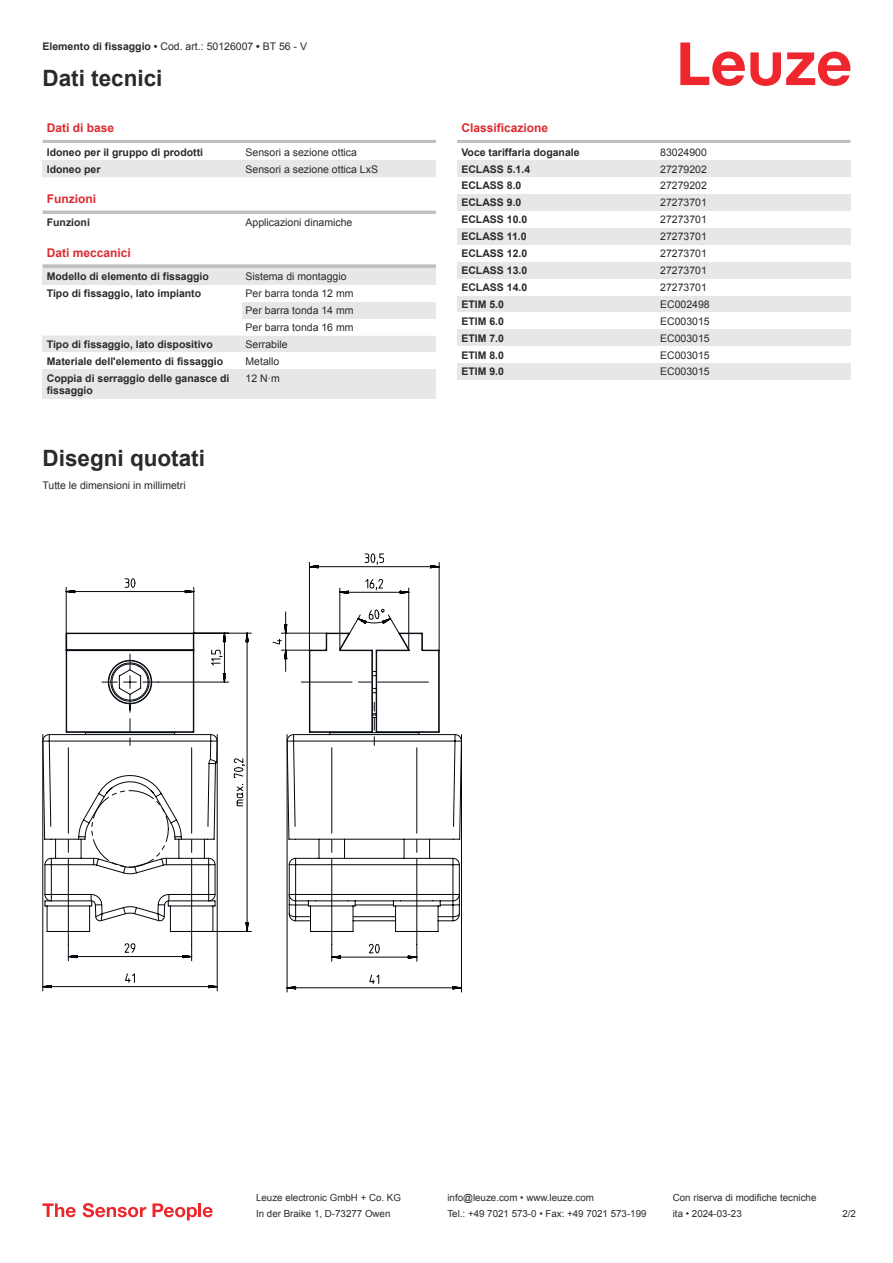
<style>
.page{position:relative;width:893px;height:1263px;background:#fff}
.page>*{position:absolute;margin:0;border:0;box-sizing:border-box;transform-origin:0 0}
.t1{font:700 22.5px "Arial";color:#2b292a}
.t2{font:700 12px "Arial";color:#db2a30}
.t3{font:10.5px/17px "Arial";color:#2b292a;text-align:justify}
.t4{font:700 10.5px/12.6px "Arial";color:#2b292a}
.t5{font:9.75px "Arial";color:#2b292a}
.s1{font-weight:700}
</style>
<div class="page">
<svg style="left:680px;top:43px;width:170px;height:43px"></svg>
<svg style="left:43px;top:335px;width:393px;height:64px;background:#e7e8ea"></svg>
<hr style="left:43px;top:140px;width:393px;height:3px;background:#bdbfc1">
<div style="left:43px;top:160px;width:199px;height:17px;background:#e6e7e9"></div>
<div style="left:242px;top:160px;width:194px;height:17px;background:#e6e7e9"></div>
<hr style="left:43px;top:211px;width:393px;height:3px;background:#bdbfc1">
<svg style="left:43px;top:264px;width:393px;height:4px;background:#c3c5c7"></svg>
<div style="left:43px;top:268px;width:199px;height:17px;background:#e6e7e9"></div>
<div style="left:242px;top:268px;width:194px;height:17px;background:#e6e7e9"></div>
<svg style="left:242px;top:335px;width:194px;height:1px"></svg>
<div style="left:242px;top:302px;width:194px;height:17px;background:#e6e7e9"></div>
<div style="left:43px;top:336px;width:199px;height:16px;background:#e6e7e9"></div>
<div style="left:242px;top:336px;width:194px;height:16px;background:#e6e7e9"></div>
<div style="left:43px;top:352px;width:199px;height:17px;background:#fff"></div>
<div style="left:242px;top:352px;width:194px;height:17px;background:#fff"></div>
<div style="left:43px;top:369px;width:199px;height:30px;background:#e6e7e9"></div>
<div style="left:242px;top:369px;width:194px;height:17px;background:#e6e7e9"></div>
<hr style="left:457px;top:140px;width:393px;height:3px;background:#bdbfc1">
<div style="left:457px;top:160px;width:200px;height:17px;background:#e6e7e9"></div>
<div style="left:657px;top:160px;width:193px;height:17px;background:#e6e7e9"></div>
<div style="left:457px;top:194px;width:200px;height:17px;background:#e6e7e9"></div>
<div style="left:657px;top:194px;width:193px;height:17px;background:#e6e7e9"></div>
<div style="left:457px;top:228px;width:200px;height:17px;background:#e6e7e9"></div>
<div style="left:657px;top:228px;width:193px;height:17px;background:#e6e7e9"></div>
<div style="left:457px;top:262px;width:200px;height:17px;background:#e6e7e9"></div>
<div style="left:657px;top:262px;width:193px;height:17px;background:#e6e7e9"></div>
<div style="left:457px;top:296px;width:200px;height:16px;background:#e6e7e9"></div>
<div style="left:657px;top:296px;width:193px;height:16px;background:#e6e7e9"></div>
<div style="left:457px;top:329px;width:200px;height:17px;background:#e6e7e9"></div>
<div style="left:657px;top:329px;width:193px;height:17px;background:#e6e7e9"></div>
<div style="left:457px;top:363px;width:200px;height:17px;background:#e6e7e9"></div>
<div style="left:657px;top:363px;width:193px;height:17px;background:#e6e7e9"></div>
<svg style="left:43px;top:1203px;width:33px;height:14px"></svg>
<svg style="left:83px;top:1203px;width:63px;height:14px"></svg>
<svg style="left:153px;top:1203px;width:44px;height:17px"></svg>
<hr style="left:198px;top:1203px;width:3px;height:14px;background:#ed272d">
<svg style="left:203px;top:1207px;width:10px;height:10px"></svg>
<svg style="left:43px;top:554px;width:419px;height:438px"></svg>
<p class="t3" style="left:43px;top:39px;width:266px"><span class="s1">Elemento di fissaggio •</span> Cod. art.: 50126007 <span class="s1">•</span> BT 56 - V</p>
<h1 class="t1" style="left:43px;top:70px;width:122px">Dati tecnici</h1>
<p class="t2" style="left:47px;top:123px;width:69px">Dati di base</p>
<p class="t4" style="left:47px;top:147px;width:158px">Idoneo per il gruppo di prodotti</p>
<p class="t3" style="left:246px;top:144px;width:113px">Sensori a sezione ottica</p>
<p class="t4" style="left:47px;top:164px;width:55px">Idoneo per</p>
<p class="t3" style="left:246px;top:161px;width:134px">Sensori a sezione ottica LxS</p>
<p class="t2" style="left:47px;top:194px;width:51px">Funzioni</p>
<p class="t4" style="left:47px;top:217px;width:45px">Funzioni</p>
<p class="t3" style="left:246px;top:215px;width:108px">Applicazioni dinamiche</p>
<p class="t2" style="left:47px;top:248px;width:86px">Dati meccanici</p>
<p class="t4" style="left:47px;top:271px;width:164px">Modello di elemento di fissaggio</p>
<p class="t3" style="left:246px;top:269px;width:102px">Sistema di montaggio</p>
<p class="t4" style="left:47px;top:288px;width:156px">Tipo di fissaggio, lato impianto</p>
<p class="t3" style="left:246px;top:286px;width:109px">Per barra tonda 12 mm Per barra tonda 14 mm Per barra tonda 16 mm</p>
<p class="t4" style="left:47px;top:339px;width:168px">Tipo di fissaggio, lato dispositivo</p>
<p class="t3" style="left:246px;top:337px;width:44px">Serrabile</p>
<p class="t4" style="left:47px;top:356px;width:178px">Materiale dell'elemento di fissaggio</p>
<p class="t3" style="left:246px;top:353px;width:35px">Metallo</p>
<p class="t4" style="left:47px;top:373px;width:184px">Coppia di serraggio delle ganasce di fissaggio</p>
<p class="t3" style="left:246px;top:370px;width:36px">12 N·m</p>
<h1 class="t1" style="left:43px;top:450px;width:164px">Disegni quotati</h1>
<p class="t3" style="left:43px;top:478px;width:145px">Tutte le dimensioni in millimetri</p>
<p class="t2" style="left:461px;top:123px;width:88px">Classificazione</p>
<p class="t4" style="left:461px;top:147px;width:120px">Voce tariffaria doganale</p>
<p class="t3" style="left:660px;top:144px;width:48px">83024900</p>
<p class="t4" style="left:461px;top:164px;width:70px">ECLASS 5.1.4</p>
<p class="t3" style="left:660px;top:161px;width:48px">27279202</p>
<p class="t4" style="left:461px;top:180px;width:62px">ECLASS 8.0</p>
<p class="t3" style="left:660px;top:178px;width:48px">27279202</p>
<p class="t4" style="left:461px;top:197px;width:62px">ECLASS 9.0</p>
<p class="t3" style="left:660px;top:195px;width:48px">27273701</p>
<p class="t4" style="left:461px;top:214px;width:67px">ECLASS 10.0</p>
<p class="t3" style="left:660px;top:212px;width:48px">27273701</p>
<p class="t4" style="left:461px;top:231px;width:67px">ECLASS 11.0</p>
<p class="t3" style="left:660px;top:229px;width:48px">27273701</p>
<p class="t4" style="left:461px;top:248px;width:67px">ECLASS 12.0</p>
<p class="t3" style="left:660px;top:246px;width:48px">27273701</p>
<p class="t4" style="left:461px;top:265px;width:67px">ECLASS 13.0</p>
<p class="t3" style="left:660px;top:263px;width:48px">27273701</p>
<p class="t4" style="left:461px;top:282px;width:67px">ECLASS 14.0</p>
<p class="t3" style="left:660px;top:280px;width:48px">27273701</p>
<p class="t4" style="left:461px;top:299px;width:44px">ETIM 5.0</p>
<p class="t3" style="left:660px;top:297px;width:51px">EC002498</p>
<p class="t4" style="left:461px;top:316px;width:44px">ETIM 6.0</p>
<p class="t3" style="left:660px;top:313px;width:51px">EC003015</p>
<p class="t4" style="left:461px;top:333px;width:44px">ETIM 7.0</p>
<p class="t3" style="left:660px;top:330px;width:51px">EC003015</p>
<p class="t4" style="left:461px;top:349px;width:44px">ETIM 8.0</p>
<p class="t3" style="left:660px;top:347px;width:51px">EC003015</p>
<p class="t4" style="left:461px;top:366px;width:44px">ETIM 9.0</p>
<p class="t3" style="left:660px;top:364px;width:51px">EC003015</p>
<p class="t5" style="left:256px;top:1194px;width:146px">Leuze electronic GmbH + Co. KG</p>
<p class="t5" style="left:447px;top:1194px;width:148px">info@leuze.com • www.leuze.com</p>
<p class="t5" style="left:673px;top:1194px;width:145px">Con riserva di modifiche tecniche</p>
<p class="t5" style="left:256px;top:1210px;width:136px">In der Braike 1, D-73277 Owen</p>
<p class="t5" style="left:447px;top:1210px;width:201px">Tel.: +49 7021 573-0 • Fax: +49 7021 573-199</p>
<p class="t5" style="left:673px;top:1210px;width:70px">ita • 2024-03-23</p>
<p class="t5" style="left:842px;top:1210px;width:15px">2 /2</p>
</div>
